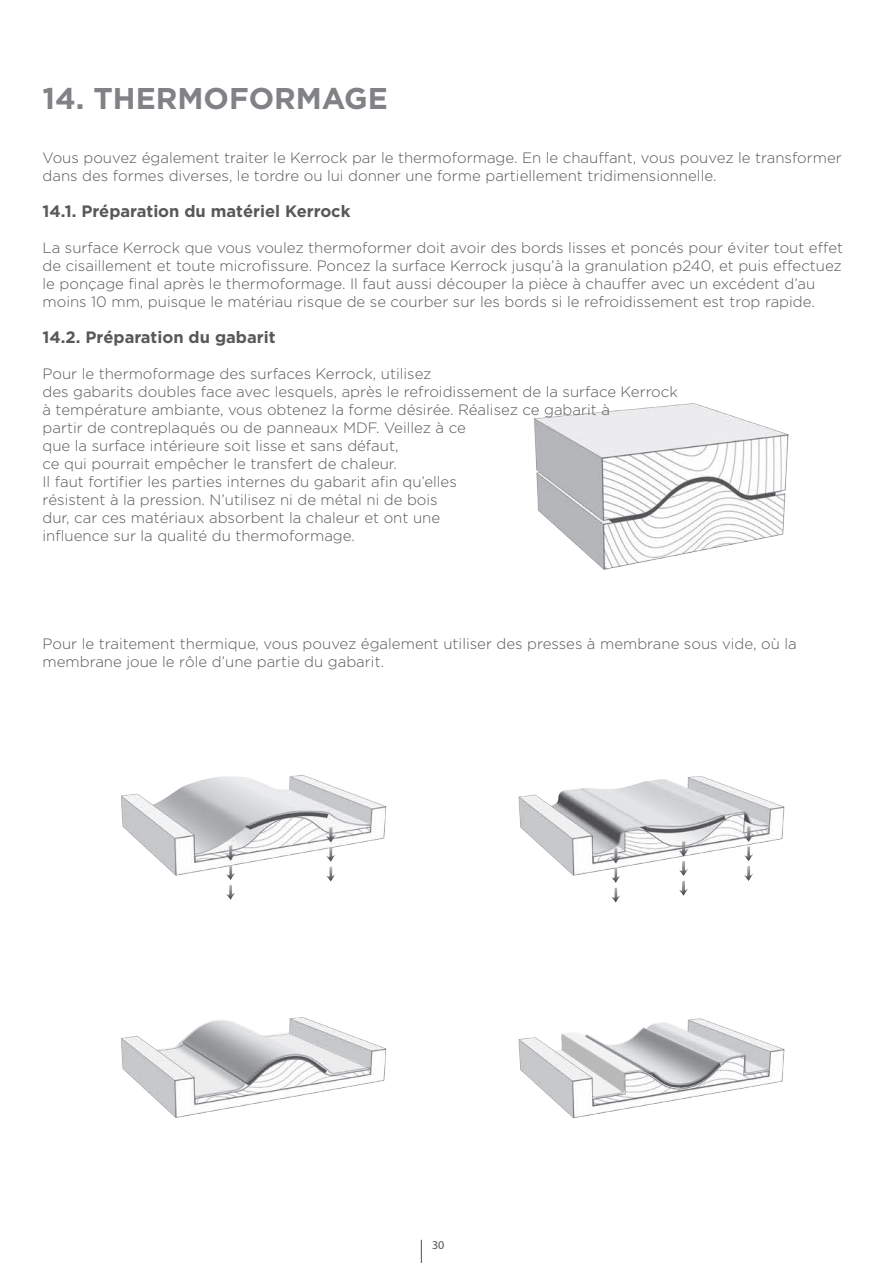
<style>
.page{position:relative;width:893px;height:1263px;background:#fff}
.page>*{position:absolute;margin:0;border:0;box-sizing:border-box;transform-origin:0 0}
.NASLOV{font:700 30px "Gotham BU";color:#808285}
.PODNASLOV{font:700 16.5px "Gotham BU";color:#57585a}
.BODY{font:300 15px/18px "Gotham BU";color:#57585a}
.t1{font:12px "Myriad Pro";color:#505457}
</style>
<div class="page">
<img style="left:534px;top:403px;width:255px;height:167px">
<img style="left:518px;top:1018px;width:267px;height:101px">
<img style="left:121px;top:1017px;width:266px;height:101px">
<img style="left:121px;top:774px;width:266px;height:126px">
<img style="left:518px;top:776px;width:267px;height:127px">
<svg style="left:421px;top:1240px;width:1px;height:23px"></svg>
<p class="NASLOV" style="left:43px;top:81px;width:347px">14. THERMOFORMAGE</p>
<p class="BODY" style="left:43px;top:149px;width:801px">Vous pouvez également traiter le Kerrock par le thermoformage. En le chauffant, vous pouvez le transformer dans des formes diverses, le tordre ou lui donner une forme partiellement tridimensionnelle.</p>
<p class="PODNASLOV" style="left:43px;top:202px;width:309px">14.1. Préparation du matériel Kerrock</p>
<p class="BODY" style="left:43px;top:239px;width:802px">La surface Kerrock que vous voulez thermoformer doit avoir des bords lisses et poncés pour éviter tout effet de cisaillement et toute microfissure. Poncez la surface Kerrock jusqu’à la granulation p240, et puis effectuez le ponçage final après le thermoformage. Il faut aussi découper la pièce à chauffer avec un excédent d’au moins 10 mm, puisque le matériau risque de se courber sur les bords si le refroidissement est trop rapide.</p>
<p class="PODNASLOV" style="left:43px;top:328px;width:235px">14.2. Préparation du gabarit</p>
<p class="BODY" style="left:43px;top:365px;width:390px">Pour le thermoformage des surfaces Kerrock, utilisez</p>
<p class="BODY" style="left:43px;top:383px;width:637px">des gabarits doubles face avec lesquels, après le refroidissement de la surface Kerrock</p>
<p class="BODY" style="left:43px;top:401px;width:569px">à température ambiante, vous obtenez la forme désirée. Réalisez ce gabarit à</p>
<p class="BODY" style="left:43px;top:419px;width:425px">partir de contreplaqués ou de panneaux MDF. Veillez à ce</p>
<p class="BODY" style="left:43px;top:437px;width:357px">que la surface intérieure soit lisse et sans défaut,</p>
<p class="BODY" style="left:43px;top:455px;width:356px">ce qui pourrait empêcher le transfert de chaleur.</p>
<p class="BODY" style="left:43px;top:473px;width:416px">Il faut fortifier les parties internes du gabarit afin qu’elles</p>
<p class="BODY" style="left:43px;top:491px;width:397px">résistent à la pression. N’utilisez ni de métal ni de bois</p>
<p class="BODY" style="left:43px;top:509px;width:399px">dur, car ces matériaux absorbent la chaleur et ont une</p>
<p class="BODY" style="left:43px;top:527px;width:314px">influence sur la qualité du thermoformage.</p>
<p class="BODY" style="left:43px;top:635px;width:756px">Pour le traitement thermique, vous pouvez également utiliser des presses à membrane sous vide, où la</p>
<p class="BODY" style="left:43px;top:653px;width:343px">membrane joue le rôle d’une partie du gabarit.</p>
<p class="t1" style="left:432px;top:1237px;width:14px">30</p>
</div>
